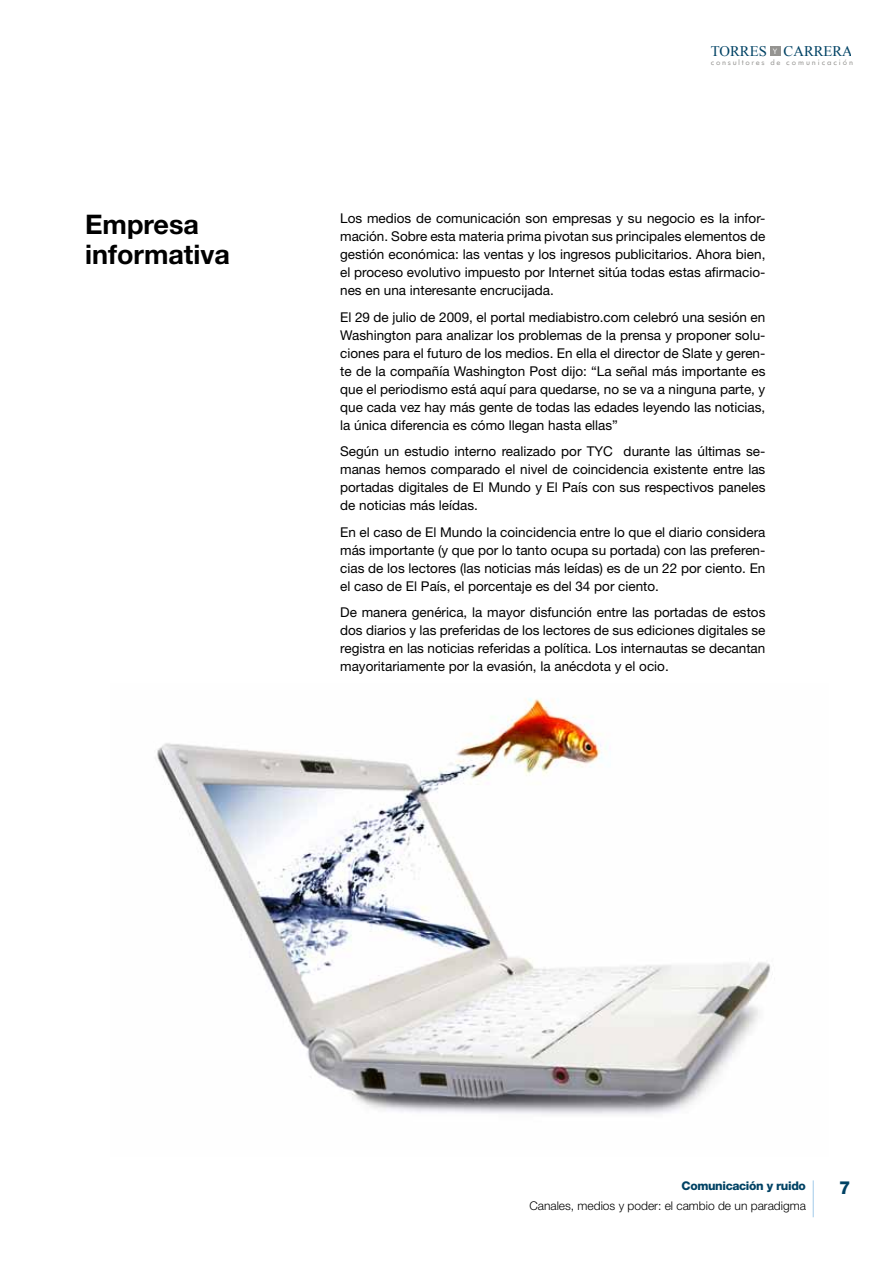
<style>
.page{position:relative;width:893px;height:1263px;background:#fff}
.page>*{position:absolute;margin:0;border:0;box-sizing:border-box;transform-origin:0 0}
.t1{font:700 27px/30.5px "Helvetica Neue";color:#000}
.t2{font:800 18px "Helvetica Neue";color:#004264}
.t3{font:14.7px "Times New Roman";color:#004264}
.t4{font:13.5px/18px "Helvetica Neue";color:#000;text-align:justify}
.t5{font:300 12px "Helvetica Neue";color:#000}
.t6{font:800 12px "Helvetica Neue";letter-spacing:-.03em;color:#004264}
.t7{font:7.35px "Futurist";letter-spacing:.235em;color:#959491}
.t8{font:7.35px "Futurist";color:#fff}
.s1{color:#fff}
</style>
<div class="page">
<div style="left:770px;top:46px;width:10px;height:10px;background:#959491"></div>
<hr style="left:813px;top:1180px;width:1px;height:37px;background:#a1cae9">
<img style="left:157px;top:698px;width:613px;height:416px">
<p class="t3" style="left:711px;top:41px;width:143px">TORRES <span class="s1">Y</span> CARRERA</p>
<p class="t7" style="left:711px;top:58px;width:144px">consultores de comunicación</p>
<p class="t8" style="left:773px;top:47px;width:6px">Y</p>
<h1 class="t1" style="left:85px;top:208px;width:146px">Empresa informativa</h1>
<p class="t4" style="left:340px;top:209px;width:427px">Los medios de comunicación son empresas y su negocio es la infor&shy;mación. Sobre esta materia prima pivotan sus principales elementos de gestión económica: las ventas y los ingresos publicitarios. Ahora bien, el proceso evolutivo impuesto por Internet sitúa todas estas afirmacio&shy;nes en una interesante encrucijada.</p>
<p class="t4" style="left:340px;top:308px;width:427px">El 29 de julio de 2009, el portal mediabistro.com celebró una sesión en Washington para analizar los problemas de la prensa y proponer solu&shy;ciones para el futuro de los medios. En ella el director de Slate y geren&shy;te de la compañía Washington Post dijo: “La señal más importante es que el periodismo está aquí para quedarse, no se va a ninguna parte, y que cada vez hay más gente de todas las edades leyendo las noticias, la única diferencia es cómo llegan hasta ellas”</p>
<p class="t4" style="left:340px;top:442px;width:427px">Según un estudio interno realizado por TYC durante las últimas se&shy;manas hemos comparado el nivel de coincidencia existente entre las portadas digitales de El Mundo y El País con sus respectivos paneles de noticias más leídas.</p>
<p class="t4" style="left:340px;top:523px;width:427px">En el caso de El Mundo la coincidencia entre lo que el diario considera más importante (y que por lo tanto ocupa su portada) con las preferen&shy;cias de los lectores (las noticias más leídas) es de un 22 por ciento. En el caso de El País, el porcentaje es del 34 por ciento.</p>
<p class="t4" style="left:340px;top:603px;width:427px">De manera genérica, la mayor disfunción entre las portadas de estos dos diarios y las preferidas de los lectores de sus ediciones digitales se registra en las noticias referidas a política. Los internautas se decantan mayoritariamente por la evasión, la anécdota y el ocio.</p>
<p class="t6" style="left:682px;top:1178px;width:126px">Comunicación y ruido</p>
<p class="t5" style="left:529px;top:1199px;width:278px">Canales, medios y poder: el cambio de un paradigma</p>
<h2 class="t2" style="left:839px;top:1177px;width:13px">7</h2>
</div>
